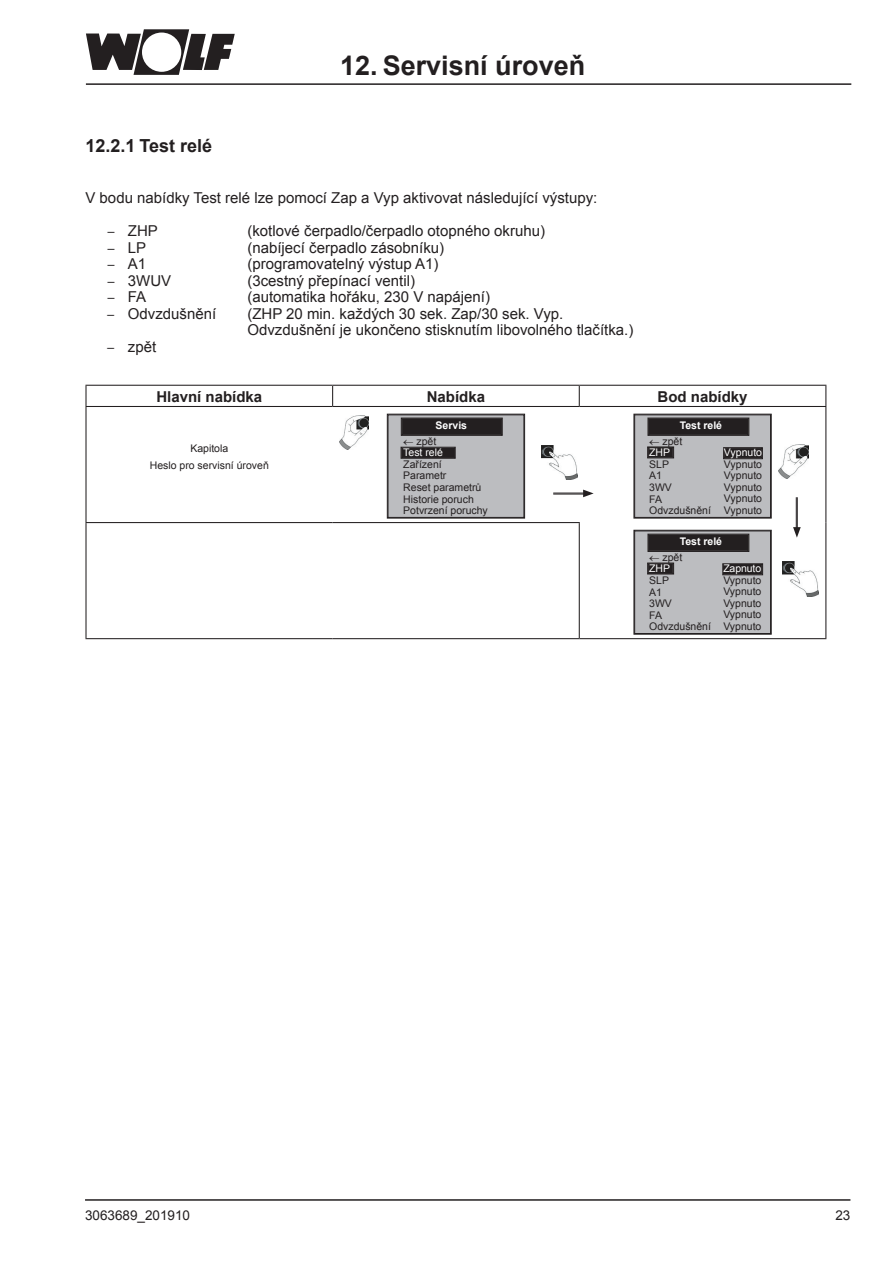
<style>
.page{position:relative;width:893px;height:1263px;background:#fff}
.page>*{position:absolute;margin:0;border:0;box-sizing:border-box;transform-origin:0 0}
.t1{font:700 27px "Arial";color:#231f20}
.t2{font:700 18px "Arial";color:#231f20}
.t3{font:15px/16.5px "Arial";color:#231f20}
.t4{font:700 15px "Arial";color:#231f20}
.t5{font:13.5px "Arial";color:#231f20}
.t6{font:10.5px/11.6px "Arial";color:#231f20}
.t7{font:700 10.5px/15.5px "Arial";color:#fff}
.t8{font:10.5px "Arial";color:#fff}
.s1{font-family:"Rotis Sans Serif Pro"}
.s2{color:#231f20}
.s3{font-weight:400;color:#231f20}
</style>
<div class="page">
<hr style="left:86px;top:83px;width:765px;height:2px;background:#231f20">
<svg style="left:86px;top:29px;width:149px;height:46px"></svg>
<hr style="left:85px;top:1199px;width:765px;height:2px;background:#231f20">
<hr style="left:797px;top:497px;width:1px;height:32px;background:#231f20">
<hr style="left:796px;top:497px;width:1px;height:32px;background:#231f20">
<svg style="left:793px;top:527px;width:8px;height:11px"></svg>
<hr style="left:553px;top:493px;width:32px;height:1px;background:#231f20">
<hr style="left:553px;top:494px;width:32px;height:1px;background:#231f20">
<svg style="left:583px;top:490px;width:11px;height:7px"></svg>
<hr style="left:85px;top:385px;width:248px;height:1px;background:#231f20">
<hr style="left:85px;top:386px;width:2px;height:20px;background:#231f20">
<hr style="left:333px;top:385px;width:246px;height:1px;background:#231f20">
<svg style="left:332px;top:386px;width:1px;height:20px"></svg>
<hr style="left:579px;top:385px;width:247px;height:1px;background:#231f20">
<svg style="left:579px;top:386px;width:1px;height:20px"></svg>
<svg style="left:825px;top:386px;width:1px;height:20px"></svg>
<hr style="left:85px;top:406px;width:248px;height:1px;background:#231f20">
<hr style="left:85px;top:407px;width:2px;height:115px;background:#231f20">
<hr style="left:333px;top:406px;width:246px;height:1px;background:#231f20">
<hr style="left:579px;top:406px;width:247px;height:1px;background:#231f20">
<hr style="left:825px;top:407px;width:1px;height:116px;background:#231f20">
<hr style="left:85px;top:523px;width:2px;height:115px;background:#231f20">
<hr style="left:333px;top:522px;width:247px;height:1px;background:#231f20">
<hr style="left:579px;top:523px;width:1px;height:115px;background:#231f20">
<hr style="left:825px;top:523px;width:1px;height:115px;background:#231f20">
<hr style="left:85px;top:638px;width:248px;height:1px;background:#231f20">
<hr style="left:333px;top:638px;width:246px;height:1px;background:#231f20">
<hr style="left:579px;top:638px;width:247px;height:1px;background:#231f20">
<hr style="left:85px;top:522px;width:248px;height:1px;background:#231f20">
<svg style="left:387px;top:414px;width:138px;height:105px;background:#9c9c9f"></svg>
<div style="left:402px;top:448px;width:53px;height:10px;border:1px solid #231f20"></div>
<svg style="left:633px;top:414px;width:139px;height:105px;background:#9a9a9c"></svg>
<div style="left:724px;top:448px;width:38px;height:10px;border:1px solid #231f20"></div>
<svg style="left:633px;top:530px;width:139px;height:105px;background:#9a9a9c"></svg>
<div style="left:723px;top:564px;width:39px;height:10px;border:1px solid #231f20"></div>
<img style="left:542px;top:445px;width:36px;height:35px">
<img style="left:340px;top:415px;width:29px;height:35px">
<img style="left:779px;top:444px;width:29px;height:35px">
<img style="left:782px;top:562px;width:36px;height:34px">
<p class="t2" style="left:85px;top:133px;width:128px">12.2.1 Test relé</p>
<h1 class="t1" style="left:340px;top:47px;width:247px">12. Servisní úroveň</h1>
<p class="t3" style="left:85px;top:190px;width:513px">V bodu nabídky Test relé lze pomocí Zap a Vyp aktivovat následující výstupy:</p>
<p class="t3" style="left:107px;top:223px;width:53px"><span class="s1">−</span> ZHP</p>
<p class="t3" style="left:247px;top:223px;width:299px">(kotlové čerpadlo/čerpadlo otopného okruhu)</p>
<p class="t3" style="left:107px;top:239px;width:41px"><span class="s1">−</span> LP</p>
<p class="t3" style="left:247px;top:239px;width:198px">(nabíjecí čerpadlo zásobníku)</p>
<p class="t3" style="left:107px;top:256px;width:41px"><span class="s1">−</span> A1</p>
<p class="t3" style="left:247px;top:256px;width:192px">(programovatelný výstup A1)</p>
<p class="t3" style="left:107px;top:272px;width:66px"><span class="s1">−</span> 3WUV</p>
<p class="t3" style="left:247px;top:272px;width:169px">(3cestný přepínací ventil)</p>
<p class="t3" style="left:107px;top:289px;width:41px"><span class="s1">−</span> FA</p>
<p class="t3" style="left:247px;top:289px;width:244px">(automatika hořáku, 230 V napájení)</p>
<p class="t3" style="left:107px;top:305px;width:111px"><span class="s1">−</span> Odvzdušnění</p>
<p class="t3" style="left:247px;top:305px;width:388px">(ZHP 20 min. každých 30 sek. Zap/30 sek. Vyp.<br>Odvzdušnění je ukončeno stisknutím libovolného tlačítka.)</p>
<p class="t3" style="left:107px;top:338px;width:51px"><span class="s1">−</span> zpět</p>
<p class="t4" style="left:156px;top:387px;width:107px">Hlavní nabídka</p>
<p class="t4" style="left:427px;top:387px;width:60px">Nabídka</p>
<p class="t4" style="left:658px;top:387px;width:92px">Bod nabídky</p>
<p class="t6" style="left:150px;top:440px;width:121px;line-height:16.6px;text-align:center">Kapitola<br>Heslo pro servisní úroveň</p>
<p class="t7" style="left:403px;top:418px;width:65px;text-indent:32px">Servis <span class="s2">←</span> <span class="s3">zpět</span></p>
<p class="t8" style="left:403px;top:446px;width:41px">Test relé</p>
<p class="t6" style="left:403px;top:458px;width:86px">Zařízení<br>Parametr<br>Reset parametrů<br>Historie poruch<br>Potvrzení poruchy</p>
<p class="t7" style="left:649px;top:418px;width:74px;text-indent:31px">Test relé <span class="s2">←</span> <span class="s3">zpět</span></p>
<p class="t8" style="left:649px;top:446px;width:22px">ZHP</p>
<p class="t6" style="left:649px;top:458px;width:63px">SLP<br>A1<br>3WV<br>FA<br>Odvzdušnění</p>
<p class="t8" style="left:724px;top:446px;width:40px">Vypnuto</p>
<p class="t6" style="left:724px;top:458px;width:40px;text-align:justify">Vypnuto Vypnuto Vypnuto Vypnuto Vypnuto</p>
<p class="t7" style="left:649px;top:534px;width:74px;text-indent:31px">Test relé <span class="s2">←</span> <span class="s3">zpět</span></p>
<p class="t8" style="left:649px;top:562px;width:22px">ZHP</p>
<p class="t6" style="left:649px;top:575px;width:63px">SLP<br>A1<br>3WV<br>FA<br>Odvzdušnění</p>
<p class="t8" style="left:723px;top:562px;width:39px">Zapnuto</p>
<p class="t6" style="left:723px;top:574px;width:40px;text-align:justify">Vypnuto Vypnuto Vypnuto Vypnuto Vypnuto</p>
<p class="t5" style="left:85px;top:1207px;width:107px">3063689_201910</p>
<p class="t5" style="left:835px;top:1207px;width:17px">23</p>
</div>
